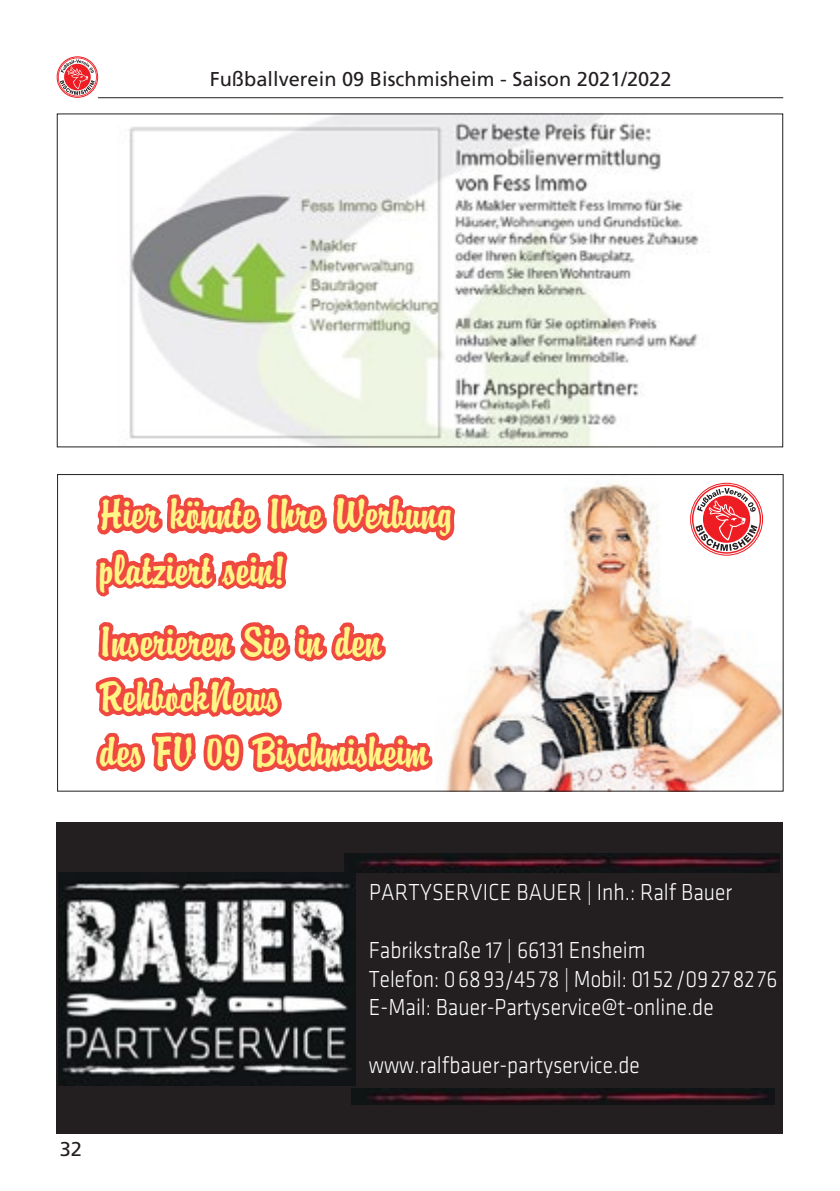
<style>
.page{position:relative;width:840px;height:1191px;background:#fff}
.page>*{position:absolute;margin:0;border:0;box-sizing:border-box;transform-origin:0 0}
.t1{font:46px/55.2px "Brody D";color:#fff685}
.t2{font:300 24px/28.8px "Klavika";color:#fff;scale:.9 1}
.t3{font:20px "Frutiger LT";color:#231f20}
</style>
<div class="page">
<img style="left:129px;top:115px;width:570px;height:330px">
<div style="left:57px;top:822px;width:725px;height:312px;background:#231f20"></div>
<img style="left:58px;top:872px;width:25px;height:213px">
<img style="left:458px;top:854px;width:321px;height:18px">
<img style="left:458px;top:1088px;width:316px;height:16px">
<hr style="left:98px;top:97px;width:684px;height:1px;background:#231f20">
<div style="left:57px;top:57px;width:41px;height:40px;border:1px solid #ee1d23;border-radius:50%"></div>
<svg style="left:58px;top:58px;width:39px;height:38px"></svg>
<img style="left:458px;top:482px;width:323px;height:307px">
<svg style="left:83px;top:174px;width:375px;height:931px"></svg>
<svg style="left:691px;top:484px;width:69px;height:69px"></svg>
<p class="t3" style="left:210px;top:67px;width:463px">Fußballverein 09 Bischmisheim - Saison 2021/2022</p>
<p class="t1" style="left:100px;top:485px;width:354px">Hier könnte Ihre Werbung platziert sein!</p>
<p class="t1" style="left:100px;top:613px;width:283px">Inserieren Sie in den</p>
<p class="t1" style="left:100px;top:668px;width:181px">RehbockNews</p>
<p class="t1" style="left:100px;top:723px;width:329px">des FV 09 Bischmisheim</p>
<p class="t3" style="left:60px;top:1137px;width:24px">32</p>
<p class="t2" style="left:369px;top:878px;width:405px">PARTYSERVICE BAUER | Inh.: Ralf Bauer</p>
<p class="t2" style="left:369px;top:935px;width:455px">Fabrikstraße 17 | 66131 Ensheim<br>Telefon: 0 68 93/45 78 | Mobil: 01 52 /09 27 82 76<br>E-Mail: Bauer-Partyservice@t-online.de</p>
<p class="t2" style="left:369px;top:1051px;width:302px">www.ralfbauer-partyservice.de</p>
</div>
